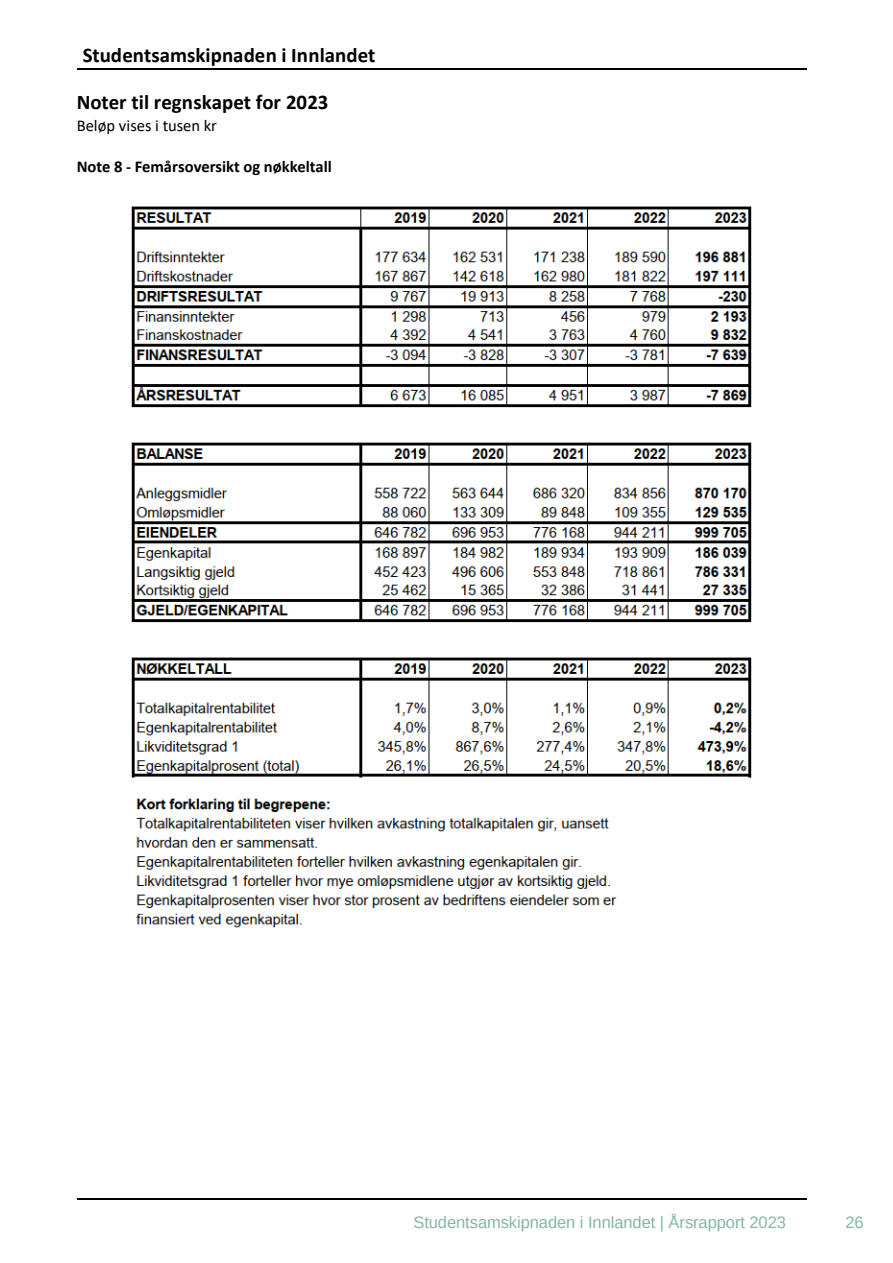
<style>
.page{position:relative;width:893px;height:1263px;background:#fff}
.page>*{position:absolute;margin:0;border:0;box-sizing:border-box;transform-origin:0 0}
.t1{font:700 20.85px "Calibri";color:#000}
.t2{font:16.5px "Liberation Sans";letter-spacing:-.005em;color:#83b6a7}
.t3{font:700 16.5px "Calibri";color:#000}
.t4{font:16.5px "Calibri";color:#000}
</style>
<div class="page">
<hr style="left:77px;top:68px;width:729px;height:2px;background:#000">
<hr style="left:77px;top:1198px;width:347px;height:2px;background:#000">
<hr style="left:425px;top:1198px;width:381px;height:2px;background:#000">
<img style="left:131px;top:206px;width:621px;height:722px">
<p class="t1" style="left:83px;top:47px;width:294px">Studentsamskipnaden i Innlandet</p>
<p class="t1" style="left:77px;top:94px;width:253px">Noter til regnskapet for 2023</p>
<p class="t4" style="left:77px;top:119px;width:142px">Beløp vises i tusen kr</p>
<p class="t3" style="left:77px;top:159px;width:257px">Note 8 - Femårsoversikt og nøkkeltall</p>
<p class="t2" style="left:413px;top:1212px;width:374px">Studentsamskipnaden i Innlandet | Årsrapport 2023</p>
<p class="t2" style="left:845px;top:1212px;width:20px">26</p>
</div>
